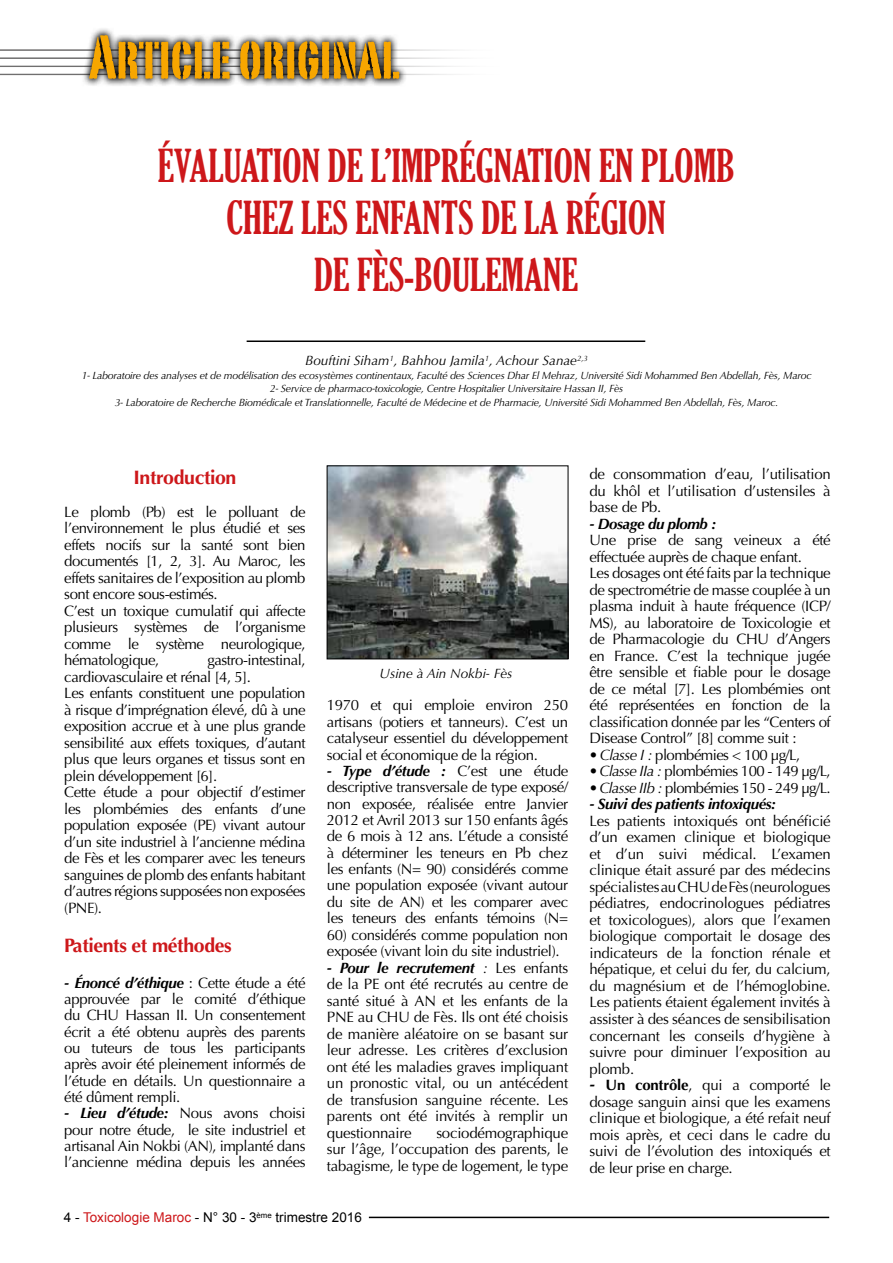
<style>
.page{position:relative;width:893px;height:1263px;background:#fff}
.page>*{position:absolute;margin:0;border:0;box-sizing:border-box;transform-origin:0 0}
.t1{font:60.75px "Portago ITCTT";color:#f7a600}
.t2{font:extra-condensed 43.5px/52.2px "Gloucester";color:#cd171a;text-align:center}
.t3{font:700 19.5px "Optima";letter-spacing:-.02em;color:#cd171a}
.t4{font:15px/16.5px "Optima";letter-spacing:-.025em;color:#000;text-align:justify}
.t5{font:italic 700 15px "Optima";letter-spacing:-.025em;color:#000}
.t6{font:italic 13.5px "Optima";color:#000}
.t7{font:13.5px "Arial";color:#000}
.t8{font:italic 10.5px/13.5px "Optima";letter-spacing:-.02em;color:#000;text-align:center}
.s1{font-weight:700;font-style:italic}
.s2{font-style:italic}
.s3{color:#cd171a}
.s4{font-weight:700;font-style:italic;font-size:16.5px}
.s5{font-weight:700}
</style>
<div class="page">
<hr style="left:0;top:49px;width:513px;height:2px;background:#706f6f">
<hr style="left:0;top:57px;width:513px;height:2px;background:#706f6f">
<hr style="left:0;top:66px;width:513px;height:1px;background:#706f6f">
<hr style="left:0;top:74px;width:513px;height:1px;background:#706f6f">
<hr style="left:369px;top:1217px;width:460px;height:1px;background:#000">
<hr style="left:247px;top:340px;width:398px;height:2px;background:#000">
<img style="left:329px;top:468px;width:237px;height:189px">
<div style="left:327px;top:466px;width:241px;height:193px;border:1px solid #000"></div>
<svg style="left:82px;top:28px;width:325px;height:58px"></svg>
<h1 class="t1" style="left:89px;top:19px;width:312px">Article original</h1>
<h2 class="t2" style="left:158px;top:140px;width:578px">ÉVALUATION DE L’IMPRÉGNATION EN PLOMB<br>CHEZ LES ENFANTS DE LA RÉGION</h2>
<h2 class="t2" style="left:314px;top:249px;width:265px">DE FÈS-BOULEMANE</h2>
<p class="t6" style="left:305px;top:353px;width:284px">Bouftini Siham<sup>1</sup>, Bahhou Jamila<sup>1</sup>, Achour Sanae<sup>2,3</sup></p>
<p class="t8" style="left:81px;top:369px;width:732px">1- Laboratoire des analyses et de modélisation des ecosystèmes continentaux, Faculté des Sciences Dhar El Mehraz, Université Sidi Mohammed Ben Abdellah, Fès, Maroc<br>2- Service de pharmaco-toxicologie, Centre Hospitalier Universitaire Hassan II, Fès<br>3- Laboratoire de Recherche Biomédicale et Translationnelle, Faculté de Médecine et de Pharmacie, Université Sidi Mohammed Ben Abdellah, Fès, Maroc.</p>
<h3 class="t3" style="left:133px;top:466px;width:104px">Introduction</h3>
<p class="t4" style="left:64px;top:503px;width:243px;text-align:left">Le plomb (Pb) est le polluant de l’environnement le plus étudié et ses effets nocifs sur la santé sont bien documentés [1, 2, 3]. Au Maroc, les effets sanitaires de l’exposition au plomb sont encore sous-estimés.<br>C’est un toxique cumulatif qui affecte plusieurs systèmes de l’organisme comme le système neurologique, hématologique,</p>
<p class="t4" style="left:64px;top:652px;width:243px;text-align:left;text-indent:143px">gastro-intestinal, cardiovasculaire et rénal [4, 5].<br>Les enfants constituent une population à risque d’imprégnation élevé, dû à une exposition accrue et à une plus grande sensibilité aux effets toxiques, d’autant plus que leurs organes et tissus sont en plein développement [6].<br>Cette étude a pour objectif d’estimer les plombémies des enfants d’une population exposée (PE) vivant autour d’un site industriel à l’ancienne médina de Fès et les comparer avec les teneurs sanguines de plomb des enfants habitant d’autres régions supposées non exposées (PNE).</p>
<h3 class="t3" style="left:64px;top:934px;width:169px">Patients et méthodes</h3>
<p class="t4" style="left:64px;top:974px;width:243px"><span class="s1">- Énoncé d’éthique</span> : Cette étude a été approuvée par le comité d’éthique du CHU Hassan II. Un consentement écrit a été obtenu auprès des parents ou tuteurs de tous les participants après avoir été pleinement informés de l’étude en détails. Un questionnaire a été dûment rempli.</p>
<p class="t4" style="left:64px;top:1105px;width:243px"><span class="s1">- Lieu d’étude:</span> Nous avons choisi pour notre étude, le site industriel et artisanal Ain Nokbi (AN), implanté dans l’ancienne médina depuis les années</p>
<p class="t6" style="left:380px;top:665px;width:134px">Usine à Ain Nokbi- Fès</p>
<p class="t4" style="left:327px;top:697px;width:243px">1970 et qui emploie environ 250 artisans (potiers et tanneurs). C’est un catalyseur essentiel du développement social et économique de la région.</p>
<p class="t4" style="left:327px;top:763px;width:243px"><span class="s1">- Type d’étude :</span> C’est une étude descriptive transversale de type exposé/ non exposée, réalisée entre Janvier 2012 et Avril 2013 sur 150 enfants âgés de 6 mois à 12 ans. L’étude a consisté à déterminer les teneurs en Pb chez les enfants (N= 90) considérés comme une population exposée (vivant autour du site de AN) et les comparer avec les teneurs des enfants témoins (N=</p>
<p class="t4" style="left:327px;top:927px;width:243px">60) considérés comme population non exposée (vivant loin du site industriel).</p>
<p class="t4" style="left:327px;top:960px;width:243px"><span class="s1">- Pour le recrutement</span> <span class="s2">:</span> Les enfants de la PE ont été recrutés au centre de santé situé à AN et les enfants de la PNE au CHU de Fès. Ils ont été choisis de manière aléatoire on se basant sur leur adresse. Les critères d’exclusion ont été les maladies graves impliquant un pronostic vital, ou un antécédent de transfusion sanguine récente. Les parents ont été invités à remplir un questionnaire</p>
<p class="t4" style="left:327px;top:1125px;width:243px;text-indent:109px">sociodémographique sur l’âge, l’occupation des parents, le tabagisme, le type de logement, le type</p>
<p class="t7" style="left:64px;top:1209px;width:300px">4 - <span class="s3">Toxicologie Maroc</span> - N° 30 - 3<sup>ème</sup> trimestre 2016</p>
<p class="t4" style="left:589px;top:466px;width:243px">de consommation d’eau, l’utilisation du khôl et l’utilisation d’ustensiles à base de Pb.</p>
<p class="t5" style="left:589px;top:515px;width:128px">- Dosage du plomb :</p>
<p class="t4" style="left:589px;top:532px;width:243px;text-align:left">Une prise de sang veineux a été effectuée auprès de chaque enfant.<br>Les dosages ont été faits par la technique de spectrométrie de masse couplée à un plasma induit à haute fréquence (ICP/ MS), au laboratoire de Toxicologie et de Pharmacologie du CHU d’Angers en France. C’est la technique jugée être sensible et fiable pour le dosage de ce métal [7]. Les plombémies ont été représentées en fonction de la classification donnée par les “Centers of Disease Control” [8] comme suit :</p>
<p class="t4" style="left:589px;top:747px;width:212px"><span class="s2">• Classe I :</span> plombémies &lt; 100 µg/L,</p>
<p class="t4" style="left:589px;top:763px;width:243px"><span class="s2">• Classe IIa :</span> plombémies 100 - 149 µg/L,</p>
<p class="t4" style="left:589px;top:780px;width:243px"><span class="s2">• Classe IIb :</span> plombémies 150 - 249 µg/L.</p>
<p class="t5" style="left:589px;top:795px;width:188px">- Suivi des patients intoxiqués:</p>
<p class="t4" style="left:589px;top:813px;width:243px">Les patients intoxiqués ont bénéficié d’un examen clinique et biologique et d’un suivi médical. L’examen clinique était assuré par des médecins spécialistes au CHU de Fès (neurologues pédiatres, endocrinologues pédiatres et toxicologues), alors que l’examen biologique comportait le dosage des indicateurs de la fonction rénale et hépatique, et celui du fer, du calcium, du magnésium et de l’hémoglobine.<br>Les patients étaient également invités à assister à des séances de sensibilisation concernant les conseils d’hygiène à suivre pour diminuer l’exposition au plomb.</p>
<p class="t4" style="left:589px;top:1077px;width:243px"><span class="s4">-</span> <span class="s5">Un contrôle</span>, qui a comporté le dosage sanguin ainsi que les examens clinique et biologique, a été refait neuf mois après, et ceci dans le cadre du suivi de l’évolution des intoxiqués et de leur prise en charge.</p>
</div>
